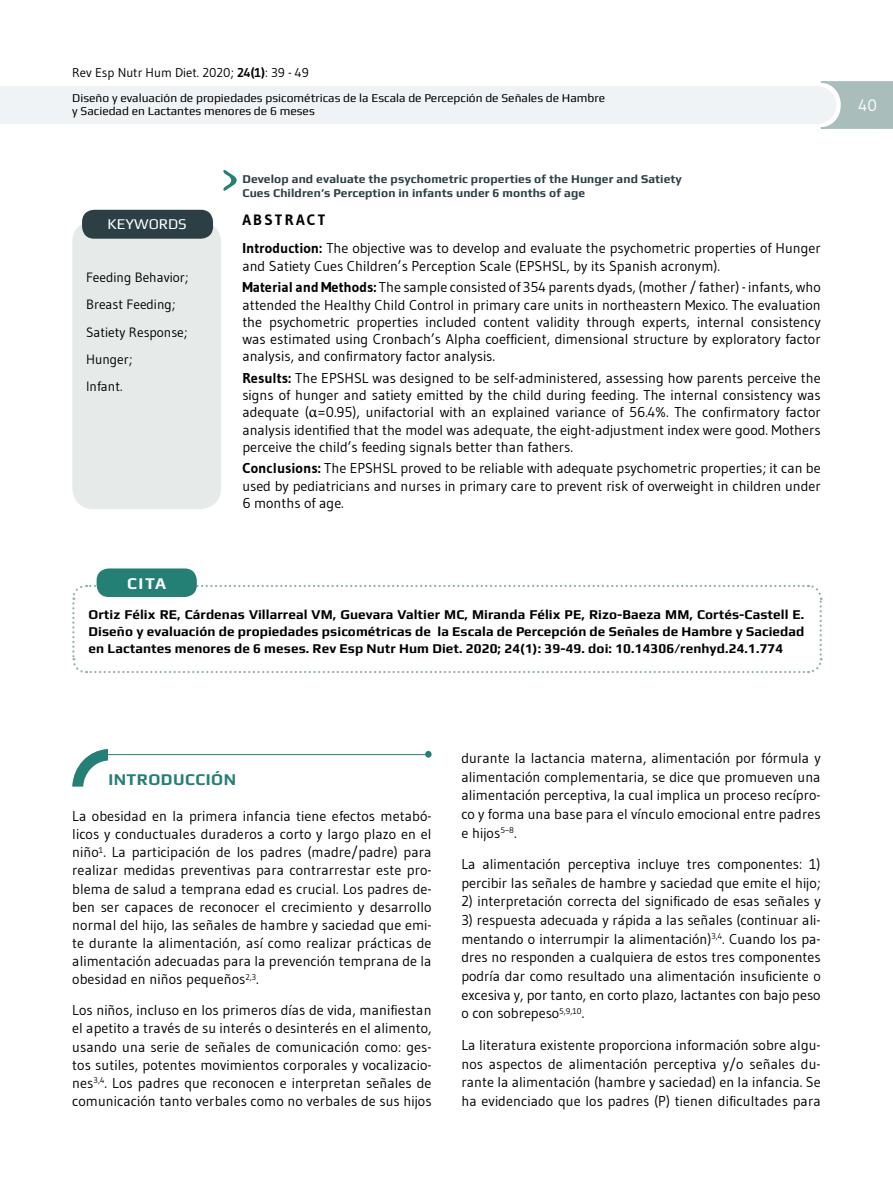
<style>
.page{position:relative;width:893px;height:1191px;background:#fff}
.page>*{position:absolute;margin:0;border:0;box-sizing:border-box;transform-origin:0 0}
.t1{font:700 16.5px "Play";letter-spacing:.03em;color:#247f74}
.t2{font:700 16.5px "Play";color:#fff}
.t3{font:16.5px "Gudea";color:#fff}
.t4{font:15px "Play";color:#fff}
.t5{font:700 15px "Gudea";letter-spacing:.15em;color:#000}
.t6{font:14.25px/18.1px "Gudea";color:#000;text-align:justify}
.t7{font:700 13.5px/17.2px "Play";letter-spacing:.005em;color:#000;text-align:justify}
.t8{font:13.5px/27.2px "Gudea";color:#000}
.t9{font:12.75px "Gudea";color:#000}
.t10{font:12px/13.5px "Play";color:#000}
.t11{font:700 12px/14.4px "Play";letter-spacing:.01em;color:#2b3f45}
.s1{font-weight:700}
.s2{font-family:"Minion Pro";font-size:16.5px}
</style>
<div class="page">
<div style="left:72px;top:221px;width:149px;height:288px;background:#e6eae9;border-radius:21px"></div>
<div style="left:82px;top:210px;width:131px;height:29px;background:#2b3f45;border-radius:12px"></div>
<svg style="left:223px;top:170px;width:14px;height:21px"></svg>
<svg style="left:0;top:81px;width:893px;height:48px"></svg>
<svg style="left:72px;top:583px;width:751px;height:91px"></svg>
<div style="left:97px;top:568px;width:100px;height:29px;background:#247f74;border-radius:12px"></div>
<hr style="left:101px;top:754px;width:325px;height:1px;background:#247f74">
<div style="left:425px;top:751px;width:7px;height:6px;background:#247f74;border-radius:50%"></div>
<svg style="left:72px;top:749px;width:37px;height:38px"></svg>
<p class="t9" style="left:72px;top:65px;width:238px">Rev Esp Nutr Hum Diet. 2020; <span class="s1">24(1)</span>: 39 - 49</p>
<p class="t10" style="left:72px;top:91px;width:534px">Diseño y evaluación de propiedades psicométricas de la Escala de Percepción de Señales de Hambre y Saciedad en Lactantes menores de 6 meses</p>
<p class="t4" style="left:108px;top:215px;width:81px">KEYWORDS</p>
<p class="t8" style="left:86px;top:264px;width:104px">Feeding Behavior;<br>Breast Feeding;<br>Satiety Response;<br>Hunger;<br>Infant.</p>
<p class="t2" style="left:127px;top:573px;width:41px">CITA</p>
<p class="t11" style="left:242px;top:171px;width:441px">Develop and evaluate the psychometric properties of the Hunger and Satiety<br>Cues Children’s Perception in infants under 6 months of age</p>
<p class="t5" style="left:242px;top:210px;width:85px">ABSTRACT</p>
<p class="t6" style="left:242px;top:240px;width:580px;line-height:17.2px"><span class="s1">Introduction:</span> The objective was to develop and evaluate the psychometric properties of Hunger and Satiety Cues Children’s Perception Scale (EPSHSL, by its Spanish acronym).</p>
<p class="t6" style="left:242px;top:278px;width:580px;line-height:17.2px"><span class="s1">Material and Methods:</span> The sample consisted of 354 parents dyads, (mother / father) - infants, who attended the Healthy Child Control in primary care units in northeastern Mexico. The evaluation the psychometric properties included content validity through experts, internal consistency was estimated using Cronbach’s Alpha coefficient, dimensional structure by exploratory factor analysis, and confirmatory factor analysis.</p>
<p class="t6" style="left:242px;top:369px;width:580px;line-height:17.2px"><span class="s1">Results:</span> The EPSHSL was designed to be self-administered, assessing how parents perceive the signs of hunger and satiety emitted by the child during feeding. The internal consistency was adequate (<span class="s2">α</span>=0.95), unifactorial with an explained variance of 56.4%. The confirmatory factor analysis identified that the model was adequate, the eight-adjustment index were good. Mothers perceive the child’s feeding signals better than fathers.</p>
<p class="t6" style="left:242px;top:459px;width:580px;line-height:17.2px"><span class="s1">Conclusions:</span> The EPSHSL proved to be reliable with adequate psychometric properties; it can be used by pediatricians and nurses in primary care to prevent risk of overweight in children under 6 months of age.</p>
<p class="t7" style="left:89px;top:605px;width:717px">Ortiz Félix RE, Cárdenas Villarreal VM, Guevara Valtier MC, Miranda Félix PE, Rizo-Baeza MM, Cortés-Castell E.<br>Diseño y evaluación de propiedades psicométricas de la Escala de Percepción de Señales de Hambre y Saciedad en Lactantes menores de 6 meses. Rev Esp Nutr Hum Diet. 2020; 24(1): 39-49. doi: 10.14306/renhyd.24.1.774</p>
<p class="t3" style="left:858px;top:95px;width:20px">40</p>
<p class="t1" style="left:108px;top:770px;width:129px">INTRODUCCIÓN</p>
<p class="t6" style="left:72px;top:806px;width:361px">La obesidad en la primera infancia tiene efectos metabó&shy;licos y conductuales duraderos a corto y largo plazo en el niño<sup>1</sup>. La participación de los padres (madre/padre) para realizar medidas preventivas para contrarrestar este pro&shy;blema de salud a temprana edad es crucial. Los padres de&shy;ben ser capaces de reconocer el crecimiento y desarrollo normal del hijo, las señales de hambre y saciedad que emi&shy;te durante la alimentación, así como realizar prácticas de alimentación adecuadas para la prevención temprana de la obesidad en niños pequeños<sup>2,3</sup>.</p>
<p class="t6" style="left:72px;top:1001px;width:361px">Los niños, incluso en los primeros días de vida, manifiestan el apetito a través de su interés o desinterés en el alimento, usando una serie de señales de comunicación como: ges&shy;tos sutiles, potentes movimientos corporales y vocalizacio&shy;nes<sup>3,4</sup>. Los padres que reconocen e interpretan señales de comunicación tanto verbales como no verbales de sus hijos</p>
<p class="t6" style="left:461px;top:748px;width:361px;line-height:18.6px">durante la lactancia materna, alimentación por fórmula y alimentación complementaria, se dice que promueven una alimentación perceptiva, la cual implica un proceso recípro&shy;co y forma una base para el vínculo emocional entre padres e hijos<sup>5–8</sup>.</p>
<p class="t6" style="left:461px;top:854px;width:361px;line-height:18.6px">La alimentación perceptiva incluye tres componentes: 1) percibir las señales de hambre y saciedad que emite el hijo;</p>
<p class="t6" style="left:461px;top:892px;width:361px">2) interpretación correcta del significado de esas señales y</p>
<p class="t6" style="left:461px;top:910px;width:361px;line-height:18.6px">3) respuesta adecuada y rápida a las señales (continuar ali&shy;mentando o interrumpir la alimentación)<sup>3,4</sup>. Cuando los pa&shy;dres no responden a cualquiera de estos tres componentes podría dar como resultado una alimentación insuficiente o excesiva y, por tanto, en corto plazo, lactantes con bajo peso o con sobrepeso<sup>5,9,10</sup>.</p>
<p class="t6" style="left:461px;top:1035px;width:361px;line-height:18.6px">La literatura existente proporciona información sobre algu&shy;nos aspectos de alimentación perceptiva y/o señales du&shy;rante la alimentación (hambre y saciedad) en la infancia. Se ha evidenciado que los padres (P) tienen dificultades para</p>
</div>
